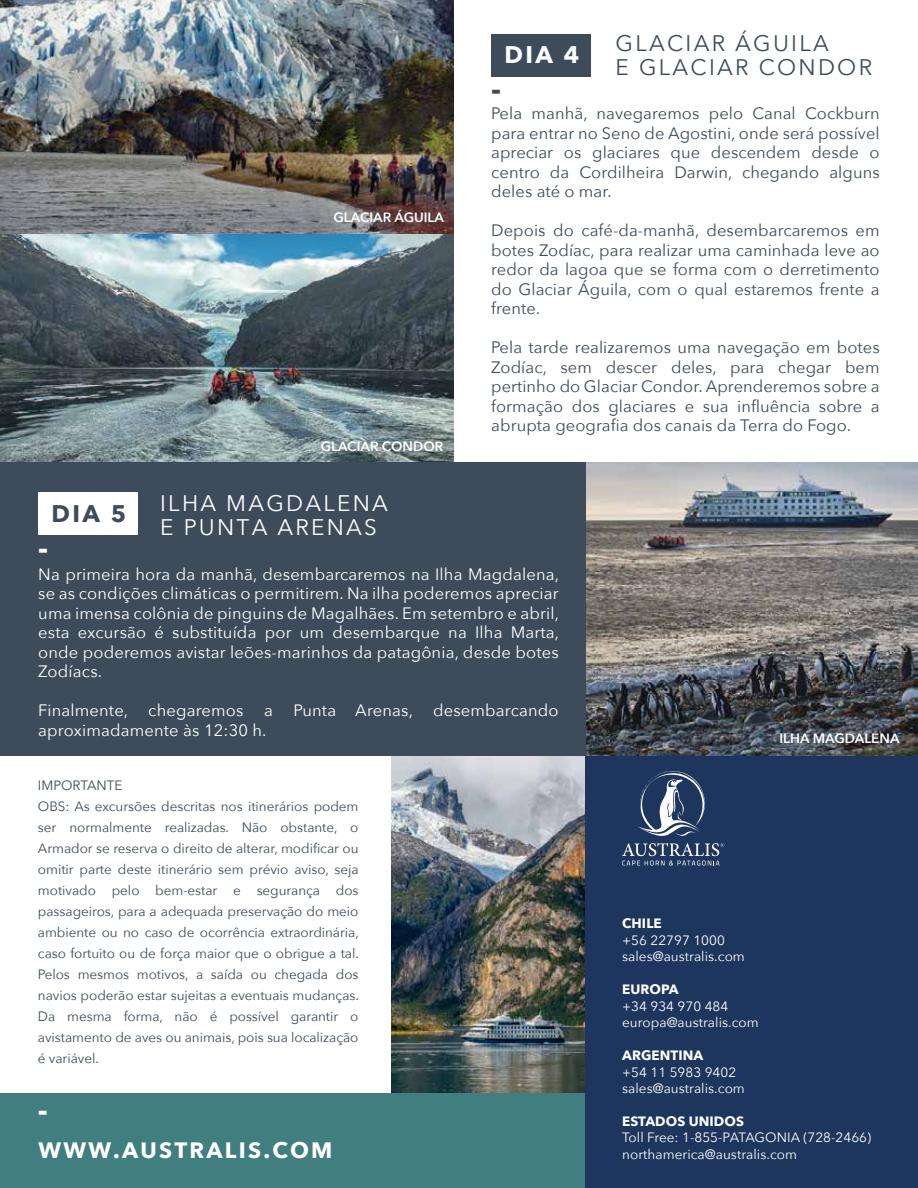
<style>
.page{position:relative;width:918px;height:1188px;background:#fff}
.page>*{position:absolute;margin:0;border:0;box-sizing:border-box;transform-origin:0 0}
.t1{font:700 31.2px "Avenir Next";color:#fff}
.t2{font:700 31.2px "Avenir Next";color:#3d4b5a}
.t3{font:700 24px "Avenir Next";color:#fff}
.t4{font:700 24px "Avenir Next";color:#3d4b5a}
.t5{font:22.5px/24px "Avenir Next";letter-spacing:.1em;color:#3d4b5a}
.t6{font:22.5px/24px "Avenir Next";letter-spacing:.1em;color:#fff}
.t7{font:700 22.2px "Avenir Next";letter-spacing:.1em;color:#fff}
.t8{font:16.5px/19.5px "Avenir Next";letter-spacing:.005em;color:#3d4b5a;text-align:justify}
.t9{font:16.5px/19.5px "Avenir Next";letter-spacing:.01em;color:#fff;text-align:justify}
.t10{font:13.5px/21px "Avenir Next";letter-spacing:-.005em;color:#3d4b5a}
.t11{font:13.5px/16.5px "Avenir Next";letter-spacing:.005em;color:#fff}
.t12{font:600 13.5px "Avenir Next";color:#fff}
.t13{font:700 13.5px "Avenir Next";letter-spacing:.005em;color:#fff}
.t14{font:600 10.65px "Avenir Next";color:#fff}
</style>
<div class="page">
<img style="left:391px;top:756px;width:194px;height:338px">
<div style="left:0;top:1094px;width:918px;height:94px;background:#407e80"></div>
<img style="left:585px;top:463px;width:333px;height:293px">
<img style="left:0;top:234px;width:454px;height:229px">
<img style="left:0;top:0;width:454px;height:234px">
<div style="left:491px;top:34px;width:99px;height:42px;background:#3d4b5a"></div>
<div style="left:0;top:463px;width:585px;height:293px;background:#3d4b5a"></div>
<div style="left:38px;top:493px;width:99px;height:42px;background:#fff"></div>
<div style="left:585px;top:756px;width:333px;height:432px;background:#1e355d"></div>
<svg style="left:622px;top:771px;width:102px;height:95px"></svg>
<p class="t12" style="left:334px;top:206px;width:112px">GLACIAR ÁGUILA</p>
<p class="t12" style="left:321px;top:435px;width:124px">GLACIAR CONDOR</p>
<h2 class="t4" style="left:52px;top:493px;width:76px">DIA 5</h2>
<h3 class="t6" style="left:160px;top:490px;width:229px">ILHA MAGDALENA<br>E PUNTA ARENAS</h3>
<h2 class="t3" style="left:505px;top:34px;width:76px">DIA 4</h2>
<h3 class="t5" style="left:616px;top:30px;width:258px">GLACIAR ÁGUILA<br>E GLACIAR CONDOR</h3>
<h1 class="t2" style="left:491px;top:62px;width:11px">-</h1>
<p class="t8" style="left:491px;top:103px;width:390px">Pela manhã, navegaremos pelo Canal Cockburn para entrar no Seno de Agostini, onde será possível apreciar os glaciares que descendem desde o centro da Cordilheira Darwin, chegando alguns deles até o mar.</p>
<p class="t8" style="left:491px;top:220px;width:390px">Depois do café-da-manhã, desembarcaremos em botes Zodíac, para realizar uma caminhada leve ao redor da lagoa que se forma com o derretimento do Glaciar Águila, com o qual estaremos frente a frente.</p>
<p class="t8" style="left:491px;top:337px;width:390px">Pela tarde realizaremos uma navegação em botes Zodíac, sem descer deles, para chegar bem pertinho do Glaciar Condor. Aprenderemos sobre a formação dos glaciares e sua influência sobre a abrupta geografia dos canais da Terra do Fogo.</p>
<h1 class="t1" style="left:38px;top:521px;width:11px">-</h1>
<p class="t9" style="left:38px;top:563px;width:523px">Na primeira hora da manhã, desembarcaremos na Ilha Magdalena, se as condições climáticas o permitirem. Na ilha poderemos apreciar uma imensa colônia de pinguins de Magalhães. Em setembro e abril, esta excursão é substituída por um desembarque na Ilha Marta, onde poderemos avistar leões-marinhos da patagônia, desde botes Zodíacs.</p>
<p class="t9" style="left:38px;top:700px;width:522px">Finalmente, chegaremos a Punta Arenas, desembarcando aproximadamente às 12:30 h.</p>
<p class="t14" style="left:216px;top:624px;width:82px">PUNTA ARENAS</p>
<p class="t12" style="left:779px;top:727px;width:122px">ILHA MAGDALENA</p>
<p class="t10" style="left:38px;top:774px;width:322px">IMPORTANTE<br>OBS: As excursões descritas nos itinerários podem ser normalmente realizadas. Não obstante, o Armador se reserva o direito de alterar, modificar ou omitir parte deste itinerário sem prévio aviso, seja motivado pelo bem-estar e segurança dos passageiros, para a adequada preservação do meio ambiente ou no caso de ocorrência extraordinária, caso fortuito ou de força maior que o obrigue a tal.<br>Pelos mesmos motivos, a saída ou chegada dos navios poderão estar sujeitas a eventuais mudanças.<br>Da mesma forma, não é possível garantir o avistamento de aves ou animais, pois sua localização é variável.</p>
<p class="t13" style="left:622px;top:912px;width:41px">CHILE</p>
<p class="t11" style="left:622px;top:931px;width:124px">+56 22797 1000 sales@australis.com</p>
<p class="t13" style="left:622px;top:978px;width:58px">EUROPA</p>
<p class="t11" style="left:622px;top:997px;width:138px">+34 934 970 484 europa@australis.com</p>
<p class="t13" style="left:622px;top:1044px;width:83px">ARGENTINA</p>
<p class="t11" style="left:622px;top:1063px;width:124px">+54 11 5983 9402 sales@australis.com</p>
<p class="t13" style="left:622px;top:1110px;width:123px">ESTADOS UNIDOS</p>
<p class="t11" style="left:622px;top:1129px;width:251px">Toll Free: 1-855-PATAGONIA (728-2466)</p>
<h1 class="t1" style="left:38px;top:1083px;width:11px">-</h1>
<h3 class="t7" style="left:38px;top:1131px;width:295px">WWW.AUSTRALIS.COM</h3>
<p class="t11" style="left:622px;top:1145px;width:176px">northamerica@australis.com</p>
</div>
